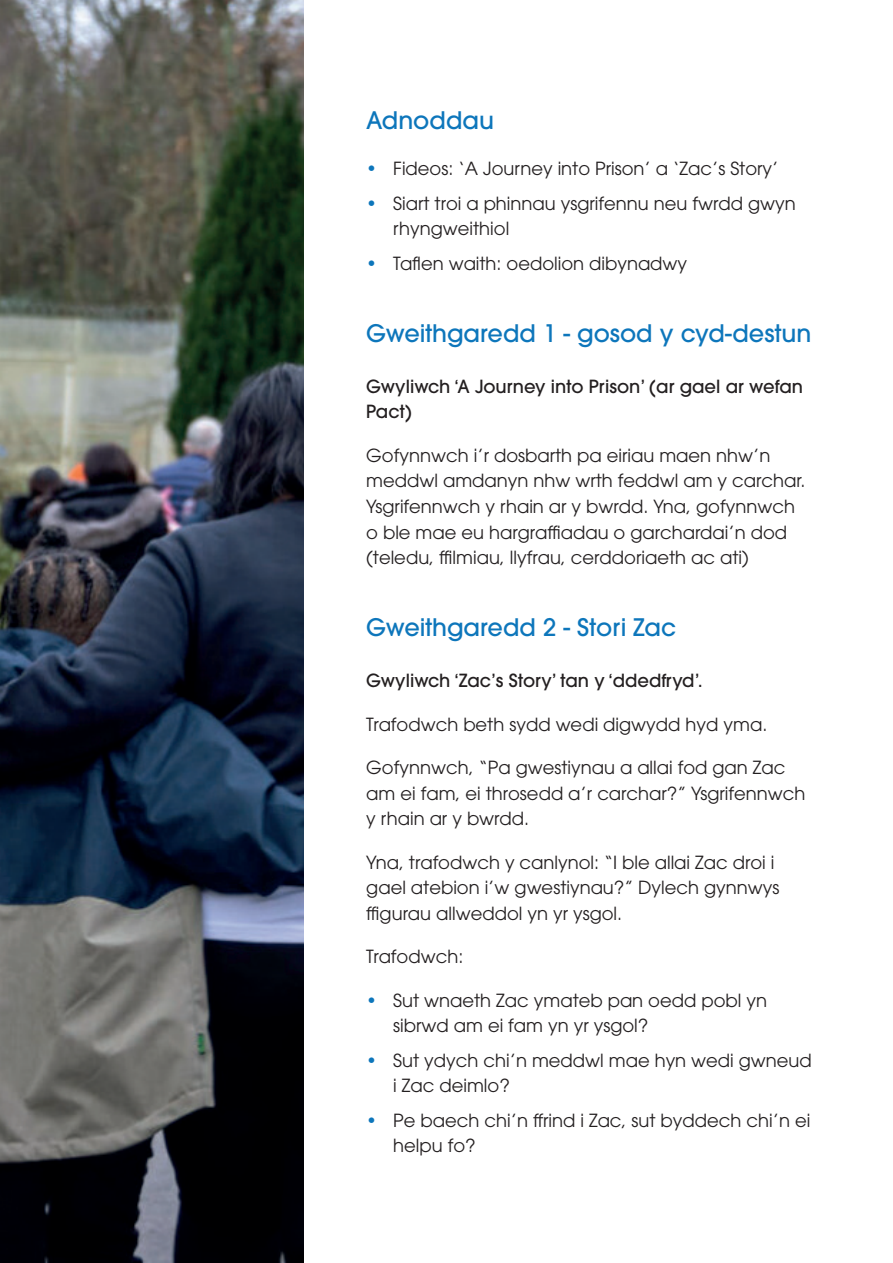
<style>
.page{position:relative;width:893px;height:1263px;background:#fff}
.page>*{position:absolute;margin:0;border:0;box-sizing:border-box;transform-origin:0 0}
.t1{font:500 24px "ITC Avant Garde Pro";color:#0d76bb}
.body{font:18px/25.5px "ITC Avant Garde Pro";color:#231f20}
.body-2{font:500 18px/25.5px "ITC Avant Garde Pro";color:#231f20}
.s1{font-weight:500;color:#0d76bb}
</style>
<div class="page">
<img style="left:0;top:0;width:304px;height:1263px">
<h2 class="t1" style="left:366px;top:104px;width:129px">Adnoddau</h2>
<p class="body" style="left:366px;top:156px;width:414px"><span class="s1">•</span> Fideos: ‘A Journey into Prison’ a ‘Zac’s Story’</p>
<p class="body" style="left:393px;top:190px;width:404px;text-indent:-27px"><span class="s1">•</span> Siart troi a phinnau ysgrifennu neu fwrdd gwyn rhyngweithiol</p>
<p class="body" style="left:366px;top:250px;width:322px"><span class="s1">•</span> Taflen waith: oedolion dibynadwy</p>
<h2 class="t1" style="left:366px;top:318px;width:447px">Gweithgaredd 1 - gosod y cyd-destun</h2>
<p class="body-2" style="left:366px;top:373px;width:438px">Gwyliwch ‘A Journey into Prison’ (ar gael ar wefan<br>Pact)</p>
<p class="body" style="left:366px;top:442px;width:441px">Gofynnwch i’r dosbarth pa eiriau maen nhw’n meddwl amdanyn nhw wrth feddwl am y carchar.<br>Ysgrifennwch y rhain ar y bwrdd. Yna, gofynnwch o ble mae eu hargraffiadau o garchardai’n dod (teledu, ffilmiau, llyfrau, cerddoriaeth ac ati)</p>
<h2 class="t1" style="left:366px;top:612px;width:311px">Gweithgaredd 2 - Stori Zac</h2>
<p class="body-2" style="left:366px;top:668px;width:338px">Gwyliwch ‘Zac’s Story’ tan y ‘ddedfryd’.</p>
<p class="body" style="left:366px;top:711px;width:403px">Trafodwch beth sydd wedi digwydd hyd yma.</p>
<p class="body" style="left:366px;top:755px;width:441px">Gofynnwch, “Pa gwestiynau a allai fod gan Zac am ei fam, ei throsedd a’r carchar?” Ysgrifennwch y rhain ar y bwrdd.</p>
<p class="body" style="left:366px;top:849px;width:415px">Yna, trafodwch y canlynol: “I ble allai Zac droi i gael atebion i’w gwestiynau?” Dylech gynnwys ffigurau allweddol yn yr ysgol.</p>
<p class="body" style="left:366px;top:944px;width:99px">Trafodwch:</p>
<p class="body" style="left:393px;top:987px;width:375px;text-indent:-27px"><span class="s1">•</span> Sut wnaeth Zac ymateb pan oedd pobl yn sibrwd am ei fam yn yr ysgol?</p>
<p class="body" style="left:393px;top:1047px;width:420px;text-indent:-27px"><span class="s1">•</span> Sut ydych chi’n meddwl mae hyn wedi gwneud i Zac deimlo?</p>
<p class="body" style="left:393px;top:1107px;width:419px;text-indent:-27px"><span class="s1">•</span> Pe baech chi’n ffrind i Zac, sut byddech chi’n ei helpu fo?</p>
</div>
